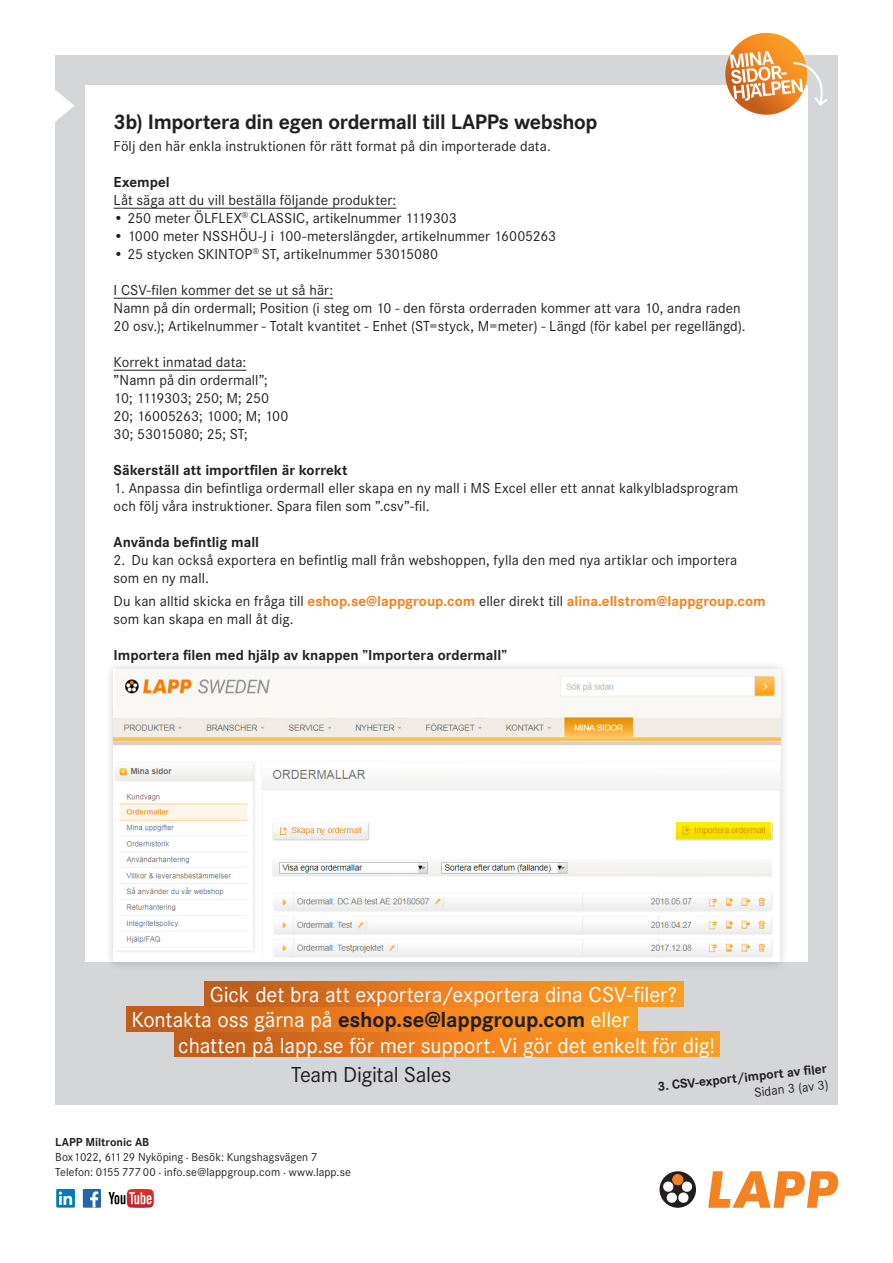
<style>
.page{position:relative;width:893px;height:1263px;background:#fff}
.page>*{position:absolute;margin:0;border:0;box-sizing:border-box;transform-origin:0 0}
.N_Brödtext_u_indrag{font:22.5px "Corporate S";letter-spacing:-.005em;color:#fff}
.N_Brödtext_u_indrag-2{font:22.5px "Corporate S";letter-spacing:-.02em;color:#231f20}
.N_Brödtext_u_indrag-3{font:700 21.75px "Corporate S";letter-spacing:-.02em;color:#231f20}
.N_Brödtext_u_indrag-4{font:15px/18px "Corporate S";letter-spacing:.005em;color:#231f20}
.N_Brödtext_u_indrag-5{font:700 15px "Corporate S";color:#231f20}
.N_Brödtext_u_indrag-6{font:15px "Corporate S";letter-spacing:-.025em;color:#231f20}
.t1{font:700 13.5px/16.2px "Corporate S";color:#231f20;text-align:right}
.t2{font:12px "Corporate S";letter-spacing:.005em;color:#231f20}
.t3{font:700 12px "Corporate S";color:#231f20}
.s1{font-weight:700;color:#f58220}
.s2{font-weight:700;color:#231f20}
.s3{font-weight:400}
</style>
<div class="page">
<div style="left:55px;top:55px;width:783px;height:1153px;background:#d5d6d8"></div>
<div style="left:85px;top:85px;width:723px;height:877px;background:#fff"></div>
<hr style="left:114px;top:208px;width:282px;height:1px;background:#231f20">
<hr style="left:114px;top:298px;width:219px;height:1px;background:#231f20">
<hr style="left:114px;top:370px;width:132px;height:1px;background:#231f20">
<div style="left:105px;top:661px;width:684px;height:310px;background:#231f20;opacity:.24"></div>
<img style="left:114px;top:670px;width:666px;height:292px">
<svg style="left:676px;top:823px;width:94px;height:16px;background:#f2db00"></svg>
<div style="left:174px;top:1031px;width:545px;height:26px;background:linear-gradient(to right,#c55a1a,#ffa125)"></div>
<div style="left:126px;top:1006px;width:511px;height:25px;background:linear-gradient(to right,#c45a1a,#ffa125)"></div>
<div style="left:204px;top:981px;width:480px;height:25px;background:linear-gradient(to right,#c55a1a,#ffa125)"></div>
<svg style="left:725px;top:33px;width:82px;height:82px"></svg>
<svg style="left:730px;top:51px;width:97px;height:56px"></svg>
<svg style="left:55px;top:90px;width:19px;height:32px"></svg>
<div style="left:0;top:1106px;width:891px;height:157px;background:#fff"></div>
<div style="left:56px;top:1189px;width:19px;height:18px;background:#007bb6"></div>
<svg style="left:59px;top:1191px;width:17px;height:14px"></svg>
<svg style="left:109px;top:1189px;width:45px;height:19px"></svg>
<svg style="left:708px;top:1171px;width:130px;height:37px"></svg>
<svg style="left:659px;top:1171px;width:37px;height:37px"></svg>
<svg style="left:662px;top:1181px;width:31px;height:22px"></svg>
<div style="left:673px;top:1174px;width:10px;height:11px;background:#f58220;border-radius:50%"></div>
<div style="left:673px;top:1174px;width:10px;height:11px;border:1px solid #f58220;border-radius:50%"></div>
<div style="left:83px;top:1189px;width:18px;height:19px;background:#2563ab"></div>
<svg style="left:90px;top:1191px;width:8px;height:17px"></svg>
<p class="N_Brödtext_u_indrag-3" style="left:114px;top:109px;width:485px">3b) Importera din egen ordermall till LAPPs webshop</p>
<p class="N_Brödtext_u_indrag-4" style="left:114px;top:137px;width:439px">Följ den här enkla instruktionen för rätt format på din importerade data.</p>
<p class="N_Brödtext_u_indrag-5" style="left:114px;top:174px;width:58px">Exempel</p>
<p class="N_Brödtext_u_indrag-4" style="left:114px;top:191px;width:284px">Låt säga att du vill beställa följande produkter:</p>
<p class="N_Brödtext_u_indrag-4" style="left:114px;top:209px;width:345px">• 250 meter ÖLFLEX<sup>®</sup> CLASSIC, artikelnummer 1119303</p>
<p class="N_Brödtext_u_indrag-4" style="left:114px;top:227px;width:444px">• 1000 meter NSSHÖU-J i 100-meterslängder, artikelnummer 16005263</p>
<p class="N_Brödtext_u_indrag-4" style="left:114px;top:245px;width:326px">• 25 stycken SKINTOP<sup>®</sup> ST, artikelnummer 53015080</p>
<p class="N_Brödtext_u_indrag-4" style="left:114px;top:281px;width:221px">I CSV-filen kommer det se ut så här:</p>
<p class="N_Brödtext_u_indrag-4" style="left:114px;top:299px;width:634px">Namn på din ordermall; Position (i steg om 10 - den första orderraden kommer att vara 10, andra raden<br>20 osv.); Artikelnummer - Totalt kvantitet - Enhet (ST=styck, M=meter) - Längd (för kabel per regellängd).</p>
<p class="N_Brödtext_u_indrag-4" style="left:114px;top:353px;width:134px">Korrekt inmatad data:</p>
<p class="N_Brödtext_u_indrag-4" style="left:114px;top:371px;width:156px">”Namn på din ordermall”;</p>
<p class="N_Brödtext_u_indrag-6" style="left:114px;top:390px;width:157px">10; 1119303; 250; M; 250</p>
<p class="N_Brödtext_u_indrag-4" style="left:114px;top:407px;width:176px">20; 16005263; 1000; M; 100</p>
<p class="N_Brödtext_u_indrag-4" style="left:114px;top:425px;width:136px">30; 53015080; 25; ST;</p>
<p class="N_Brödtext_u_indrag-5" style="left:114px;top:462px;width:235px">Säkerställ att importfilen är korrekt</p>
<p class="N_Brödtext_u_indrag-4" style="left:114px;top:479px;width:626px">1. Anpassa din befintliga ordermall eller skapa en ny mall i MS Excel eller ett annat kalkylbladsprogram och följ våra instruktioner. Spara filen som ”.csv”-fil.</p>
<p class="N_Brödtext_u_indrag-5" style="left:114px;top:534px;width:147px">Använda befintlig mall</p>
<p class="N_Brödtext_u_indrag-4" style="left:114px;top:551px;width:625px">2. Du kan också exportera en befintlig mall från webshoppen, fylla den med nya artiklar och importera som en ny mall.</p>
<p class="N_Brödtext_u_indrag-4" style="left:114px;top:592px;width:653px">Du kan alltid skicka en fråga till <span class="s1">eshop.se@lappgroup.com</span> eller direkt till <span class="s1">alina.ellstrom@lappgroup.com </span>som kan skapa en mall åt dig.</p>
<p class="N_Brödtext_u_indrag-5" style="left:114px;top:646px;width:395px">Importera filen med hjälp av knappen ”Importera ordermall”</p>
<p class="N_Brödtext_u_indrag" style="left:210px;top:981px;width:469px">Gick det bra att exportera/exportera dina CSV-filer?</p>
<p class="N_Brödtext_u_indrag" style="left:131px;top:1006px;width:500px">Kontakta oss gärna på <span class="s2">eshop.se@lappgroup.com</span> eller</p>
<p class="N_Brödtext_u_indrag" style="left:178px;top:1032px;width:538px">chatten på lapp.se för mer support. Vi gör det enkelt för dig!</p>
<p class="N_Brödtext_u_indrag-2" style="left:291px;top:1062px;width:162px">Team Digital Sales</p>
<p class="t1" style="left:657px;top:1078px;width:172px;rotate:-6deg">3. CSV-export/import av fi ler<br><span class="s3">Sidan 3 (av 3)</span></p>
<p class="t3" style="left:55px;top:1135px;width:96px">LAPP Miltronic AB</p>
<p class="t2" style="left:55px;top:1150px;width:264px">Box 1022, 611 29 Nyköping . Besök: Kungshagsvägen 7</p>
<p class="t2" style="left:55px;top:1165px;width:297px">Telefon: 0155 777 00 . info.se@lappgroup.com . www.lapp.se</p>
</div>
